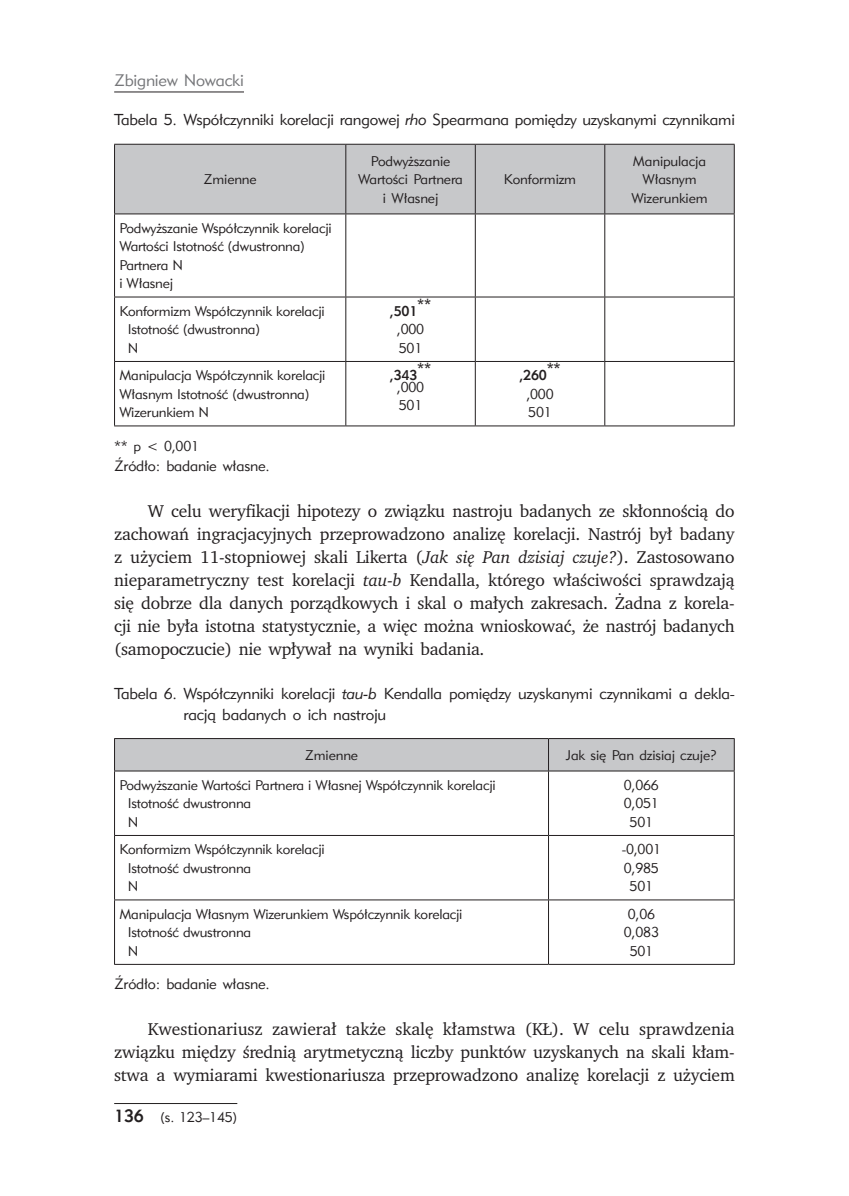
<style>
.page{position:relative;width:849px;height:1196px;background:#fff}
.page>*{position:absolute;margin:0;border:0;box-sizing:border-box;transform-origin:0 0}
.t1{font:17.5px/23.1px "Charter ITCPL";letter-spacing:-.015em;color:#231f20;text-align:justify}
.t2{font:16.62px "Geometric 415 Lt EU";letter-spacing:-.015em;color:#757679}
.t3{font:15.75px/20.8px "Geometric 415 Lt EU";letter-spacing:-.015em;color:#231f20}
.t4{font:14.88px "Geometric 415 Lt EU";letter-spacing:-.015em;color:#231f20}
.t5{font:14px/18.6px "Geometric 415 Lt EU";letter-spacing:-.015em;color:#231f20}
.t6{font:14px "Geometric 415 Md EU";letter-spacing:-.015em;color:#231f20}
.s1{font-style:italic}
.s2{font-family:"Geometric 415 Md EU";font-size:17.5px}
</style>
<div class="page">
<hr style="left:114px;top:92px;width:130px;height:1px;background:#231f20">
<hr style="left:114px;top:1103px;width:123px;height:1px;background:#231f20">
<div style="left:115px;top:145px;width:618px;height:68px;background:#c7c8ca"></div>
<hr style="left:345px;top:145px;width:1px;height:68px;background:#231f20">
<hr style="left:475px;top:145px;width:1px;height:68px;background:#231f20">
<hr style="left:604px;top:145px;width:1px;height:68px;background:#231f20">
<hr style="left:345px;top:214px;width:1px;height:83px;background:#231f20">
<hr style="left:475px;top:214px;width:1px;height:83px;background:#231f20">
<hr style="left:604px;top:214px;width:1px;height:83px;background:#231f20">
<hr style="left:114px;top:297px;width:232px;height:1px;background:#231f20">
<hr style="left:346px;top:297px;width:129px;height:1px;background:#231f20">
<hr style="left:345px;top:297px;width:1px;height:64px;background:#231f20">
<hr style="left:475px;top:297px;width:129px;height:1px;background:#231f20">
<hr style="left:475px;top:297px;width:1px;height:64px;background:#231f20">
<hr style="left:604px;top:297px;width:130px;height:1px;background:#231f20">
<hr style="left:604px;top:297px;width:1px;height:64px;background:#231f20">
<hr style="left:114px;top:361px;width:232px;height:1px;background:#231f20">
<hr style="left:346px;top:361px;width:129px;height:1px;background:#231f20">
<hr style="left:345px;top:362px;width:1px;height:63px;background:#231f20">
<hr style="left:475px;top:361px;width:129px;height:1px;background:#231f20">
<hr style="left:475px;top:362px;width:1px;height:63px;background:#231f20">
<hr style="left:604px;top:361px;width:130px;height:1px;background:#231f20">
<hr style="left:604px;top:362px;width:1px;height:63px;background:#231f20">
<hr style="left:114px;top:214px;width:1px;height:83px;background:#231f20">
<hr style="left:733px;top:214px;width:1px;height:83px;background:#231f20">
<hr style="left:114px;top:297px;width:1px;height:64px;background:#231f20">
<hr style="left:733px;top:297px;width:1px;height:64px;background:#231f20">
<hr style="left:114px;top:362px;width:1px;height:63px;background:#231f20">
<hr style="left:733px;top:362px;width:1px;height:63px;background:#231f20">
<hr style="left:114px;top:425px;width:232px;height:1px;background:#231f20">
<hr style="left:346px;top:425px;width:129px;height:1px;background:#231f20">
<hr style="left:475px;top:425px;width:129px;height:1px;background:#231f20">
<hr style="left:604px;top:425px;width:130px;height:1px;background:#231f20">
<hr style="left:114px;top:144px;width:232px;height:1px;background:#231f20">
<hr style="left:114px;top:145px;width:1px;height:68px;background:#231f20">
<hr style="left:346px;top:144px;width:129px;height:1px;background:#231f20">
<hr style="left:475px;top:144px;width:129px;height:1px;background:#231f20">
<hr style="left:604px;top:144px;width:130px;height:1px;background:#231f20">
<hr style="left:733px;top:145px;width:1px;height:68px;background:#231f20">
<hr style="left:114px;top:213px;width:232px;height:1px;background:#231f20">
<hr style="left:346px;top:213px;width:129px;height:1px;background:#231f20">
<hr style="left:475px;top:213px;width:129px;height:1px;background:#231f20">
<hr style="left:604px;top:213px;width:130px;height:1px;background:#231f20">
<div style="left:115px;top:739px;width:618px;height:31px;background:#c7c8ca"></div>
<hr style="left:548px;top:739px;width:1px;height:31px;background:#231f20">
<hr style="left:548px;top:771px;width:1px;height:64px;background:#231f20">
<hr style="left:114px;top:835px;width:434px;height:1px;background:#231f20">
<hr style="left:548px;top:835px;width:186px;height:1px;background:#231f20">
<hr style="left:548px;top:835px;width:1px;height:64px;background:#231f20">
<hr style="left:114px;top:899px;width:434px;height:1px;background:#231f20">
<hr style="left:548px;top:899px;width:186px;height:1px;background:#231f20">
<hr style="left:548px;top:900px;width:1px;height:64px;background:#231f20">
<hr style="left:114px;top:771px;width:1px;height:64px;background:#231f20">
<hr style="left:733px;top:771px;width:1px;height:64px;background:#231f20">
<hr style="left:114px;top:835px;width:1px;height:64px;background:#231f20">
<hr style="left:733px;top:835px;width:1px;height:64px;background:#231f20">
<hr style="left:114px;top:900px;width:1px;height:64px;background:#231f20">
<hr style="left:733px;top:900px;width:1px;height:64px;background:#231f20">
<hr style="left:114px;top:964px;width:434px;height:1px;background:#231f20">
<hr style="left:548px;top:964px;width:186px;height:1px;background:#231f20">
<hr style="left:114px;top:738px;width:434px;height:1px;background:#231f20">
<hr style="left:114px;top:739px;width:1px;height:31px;background:#231f20">
<hr style="left:548px;top:738px;width:186px;height:1px;background:#231f20">
<hr style="left:733px;top:739px;width:1px;height:31px;background:#231f20">
<hr style="left:114px;top:770px;width:434px;height:1px;background:#231f20">
<hr style="left:548px;top:770px;width:186px;height:1px;background:#231f20">
<p class="t2" style="left:114px;top:70px;width:131px">Zbigniew Nowacki</p>
<p class="t3" style="left:114px;top:110px;width:622px">Tabela 5. Współczynniki korelacji rangowej <span class="s1">rho</span> Spearmana pomiędzy uzyskanymi czynnikami</p>
<p class="t5" style="left:203px;top:170px;width:55px">Zmienne</p>
<p class="t5" style="left:358px;top:151px;width:106px;text-align:center">Podwyższanie<br>Wartości Partnera i Własnej</p>
<p class="t5" style="left:119px;top:218px;width:214px">Podwyższanie Współczynnik korelacji<br>Wartości Istotność (dwustronna)<br>Partnera N<br>i Własnej</p>
<p class="t5" style="left:128px;top:302px;width:198px;text-indent:-8px">Konformizm Współczynnik korelacji<br>Istotność (dwustronna)<br>N</p>
<p class="t6" style="left:390px;top:302px;width:29px">,501</p>
<p class="t6" style="left:417px;top:295px;width:16px">**</p>
<p class="t5" style="left:397px;top:320px;width:29px">,000<br>501</p>
<p class="t6" style="left:417px;top:359px;width:16px">**</p>
<p class="t5" style="left:397px;top:378px;width:29px">,000<br>501</p>
<p class="t5" style="left:119px;top:366px;width:207px">Manipulacja Współczynnik korelacji<br>Własnym Istotność (dwustronna)<br>Wizerunkiem N</p>
<p class="t6" style="left:390px;top:366px;width:29px">,343</p>
<p class="t5" style="left:504px;top:170px;width:74px">Konformizm</p>
<p class="t6" style="left:546px;top:359px;width:16px">**</p>
<p class="t5" style="left:526px;top:385px;width:29px">,000<br>501</p>
<p class="t6" style="left:519px;top:366px;width:29px">,260</p>
<p class="t5" style="left:631px;top:151px;width:77px;text-align:center">Manipulacja<br>Własnym<br>Wizerunkiem</p>
<p class="t5" style="left:114px;top:437px;width:86px">** p &lt; 0,001</p>
<p class="t4" style="left:114px;top:456px;width:157px">Źródło: badanie własne.</p>
<p class="t1" style="left:114px;top:499px;width:622px;text-indent:34px">W celu weryfikacji hipotezy o związku nastroju badanych ze skłonnością do zachowań ingracjacyjnych przeprowadzono analizę korelacji. Nastrój był badany z użyciem 11-stopniowej skali Likerta (<span class="s1">Jak się Pan dzisiaj czuje?</span>). Zastosowano nieparametryczny test korelacji <span class="s1">tau-b</span> Kendalla, którego właściwości sprawdzają się dobrze dla danych porządkowych i skal o małych zakresach. Żadna z korela&shy;cji nie była istotna statystycznie, a więc można wnioskować, że nastrój badanych (samopoczucie) nie wpływał na wyniki badania.</p>
<p class="t3" style="left:183px;top:683px;width:552px;text-indent:-69px">Tabela 6. Współczynniki korelacji <span class="s1">tau-b</span> Kendalla pomiędzy uzyskanymi czynnikami a dekla&shy;racją badanych o ich nastroju</p>
<p class="t5" style="left:305px;top:746px;width:55px">Zmienne</p>
<p class="t5" style="left:565px;top:746px;width:152px">Jak się Pan dzisiaj czuje?</p>
<p class="t5" style="left:128px;top:775px;width:369px;text-indent:-8px">Podwyższanie Wartości Partnera i Własnej Współczynnik korelacji<br>Istotność dwustronna<br>N</p>
<p class="t5" style="left:623px;top:775px;width:37px;text-align:center">0,066<br>0,051<br>501</p>
<p class="t5" style="left:128px;top:840px;width:198px;text-indent:-8px">Konformizm Współczynnik korelacji<br>Istotność dwustronna<br>N</p>
<p class="t5" style="left:621px;top:840px;width:41px;text-align:center">-0,001<br>0,985<br>501</p>
<p class="t5" style="left:128px;top:904px;width:336px;text-indent:-8px">Manipulacja Własnym Wizerunkiem Współczynnik korelacji<br>Istotność dwustronna<br>N</p>
<p class="t5" style="left:623px;top:904px;width:37px;text-align:center">0,06<br>0,083<br>501</p>
<p class="t4" style="left:114px;top:974px;width:157px">Źródło: badanie własne.</p>
<p class="t1" style="left:114px;top:1016px;width:622px;text-indent:34px">Kwestionariusz zawierał także skalę kłamstwa (KŁ). W celu sprawdzenia związku między średnią arytmetyczną liczby punktów uzyskanych na skali kłam&shy;stwa a wymiarami kwestionariusza przeprowadzono analizę korelacji z użyciem</p>
<p class="t5" style="left:114px;top:1108px;width:124px"><span class="s2">136</span> (s. 123–145)</p>
</div>
